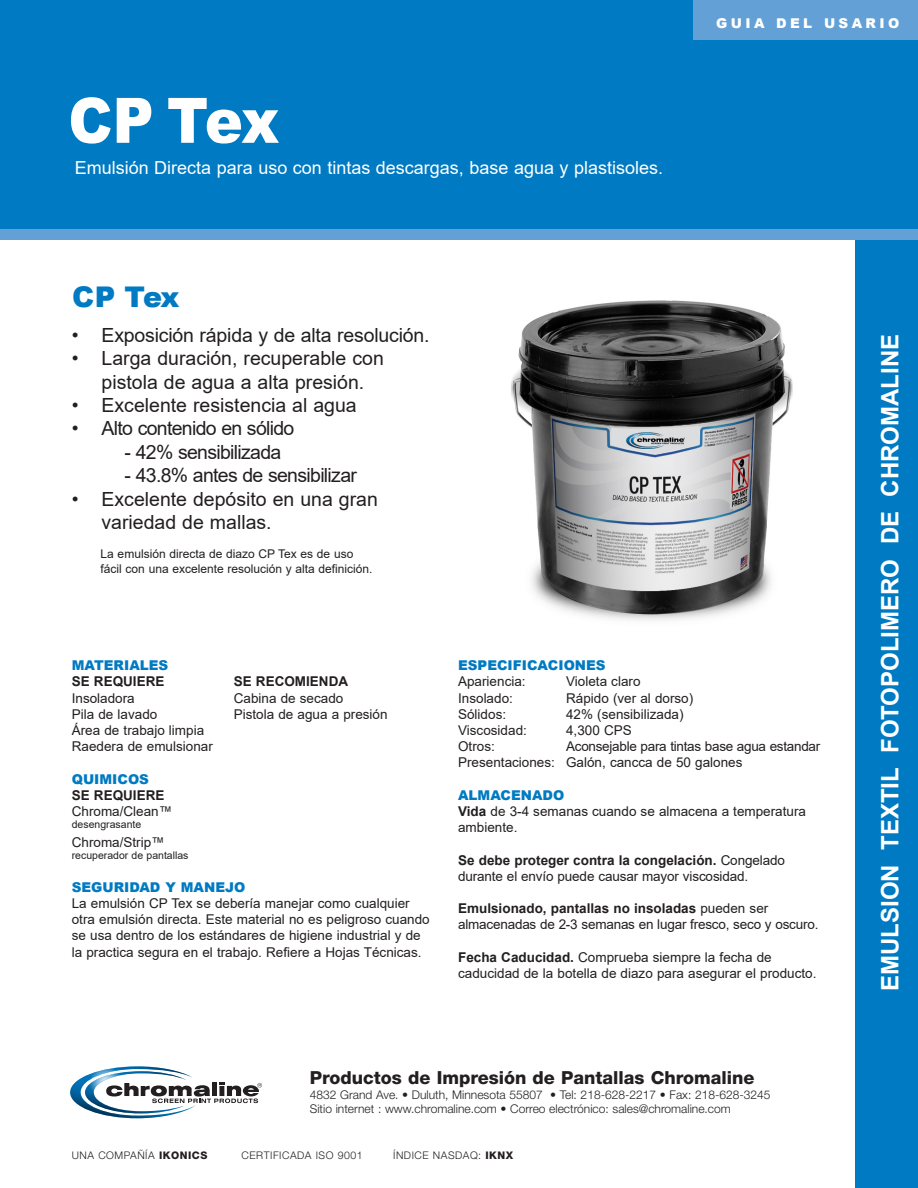
<style>
.page{position:relative;width:918px;height:1188px;background:#fff}
.page>*{position:absolute;margin:0;border:0;box-sizing:border-box;transform-origin:0 0}
.t1{font:900 62.7px "Arial";color:#fff;scale:.91 1}
.t2{font:900 28.5px "Arial";color:#007ac2}
.t3{font:700 24px "Arial";color:#fff}
.t4{font:19.5px/23.4px "Arial";color:#231f20;text-align:center}
.t5{font:19.5px "Arial";letter-spacing:-.035em;color:#231f20}
.t6{font:18px "Arial";color:#fff}
.t7{font:800 18px "Helvetica Neue LT Std";color:#231f20}
.t8{font:13.5px/16.2px "Arial";color:#231f20}
.t9{font:700 13.5px "Arial";color:#231f20}
.t10{font:900 13.5px "Arial";color:#007ac2}
.t11{font:13.5px "Arial";letter-spacing:-.02em;color:#231f20}
.t12{font:900 13.5px "Arial";letter-spacing:.25em;color:#fff}
.t13{font:300 12px "Helvetica Neue LT Std";color:#231f20}
.t14{font:12px/14.4px "Arial";color:#231f20}
.t15{font:300 10.5px "Helvetica Neue LT Std";letter-spacing:.05em;color:#231f20}
.t16{font:10.5px "Arial";color:#231f20}
.s1{font-weight:700}
.s2{font-weight:400}
.s3{font-weight:800}
</style>
<div class="page">
<div style="left:0;top:0;width:918px;height:236px;background:#007ac2"></div>
<div style="left:856px;top:3px;width:62px;height:1185px;background:#007ac2"></div>
<div style="left:0;top:230px;width:918px;height:10px;background:#62a0d6"></div>
<div style="left:693px;top:0;width:225px;height:39px;background:#62a0d6"></div>
<img style="left:511px;top:300px;width:282px;height:320px">
<svg style="left:70px;top:1066px;width:192px;height:52px"></svg>
<svg style="left:611px;top:426px;width:88px;height:28px"></svg>
<img style="left:624px;top:432px;width:63px;height:16px">
<p class="t1" style="left:68px;top:75px;width:233px">CP Tex</p>
<p class="t6" style="left:75px;top:156px;width:590px">Emulsión Directa para uso con tintas descargas, base agua y plastisoles.</p>
<p class="t12" style="left:716px;top:13px;width:185px">GUIA DEL USARIO</p>
<p class="t2" style="left:72px;top:276px;width:109px">CP Tex</p>
<p class="t4" style="left:72px;top:323px;width:359px">• Exposición rápida y de alta resolución.</p>
<p class="t4" style="left:72px;top:347px;width:314px">• Larga duración, recuperable con pistola de agua a alta presión.</p>
<p class="t4" style="left:72px;top:393px;width:286px">• Excelente resistencia al agua</p>
<p class="t5" style="left:72px;top:415px;width:224px">• Alto contenido en sólido</p>
<p class="t5" style="left:125px;top:439px;width:158px">- 42% sensibilizada</p>
<p class="t5" style="left:125px;top:462px;width:234px">- 43.8% antes de sensibilizar</p>
<p class="t4" style="left:72px;top:487px;width:308px">• Excelente depósito en una gran</p>
<p class="t4" style="left:102px;top:510px;width:172px">variedad de mallas.</p>
<p class="t14" style="left:101px;top:547px;width:273px">La emulsión directa de diazo CP Tex es de uso fácil con una excelente resolución y alta definición.</p>
<p class="t10" style="left:72px;top:656px;width:98px">MATERIALES</p>
<p class="t9" style="left:72px;top:672px;width:94px">SE REQUIERE</p>
<p class="t9" style="left:234px;top:672px;width:116px">SE RECOMIENDA</p>
<p class="t8" style="left:72px;top:690px;width:65px">Insoladora</p>
<p class="t8" style="left:234px;top:690px;width:111px">Cabina de secado</p>
<p class="t8" style="left:72px;top:706px;width:87px">Pila de lavado</p>
<p class="t8" style="left:234px;top:706px;width:155px">Pistola de agua a presión</p>
<p class="t8" style="left:72px;top:722px;width:134px">Área de trabajo limpia</p>
<p class="t8" style="left:72px;top:738px;width:143px">Raedera de emulsionar</p>
<p class="t10" style="left:72px;top:769px;width:79px">QUIMICOS</p>
<p class="t9" style="left:72px;top:786px;width:94px">SE REQUIERE</p>
<p class="t8" style="left:72px;top:803px;width:102px">Chroma/Clean™</p>
<p class="t16" style="left:72px;top:817px;width:71px">desengrasante</p>
<p class="t8" style="left:72px;top:835px;width:95px">Chroma/Strip™</p>
<p class="t16" style="left:72px;top:849px;width:118px">recuperador de pantallas</p>
<p class="t10" style="left:72px;top:877px;width:175px">SEGURIDAD Y MANEJO</p>
<p class="t8" style="left:72px;top:895px;width:339px">La emulsión CP Tex se debería manejar como cualquier</p>
<p class="t8" style="left:72px;top:911px;width:359px">otra emulsión directa. Este material no es peligroso cuando</p>
<p class="t8" style="left:72px;top:928px;width:350px">se usa dentro de los estándares de higiene industrial y de</p>
<p class="t8" style="left:72px;top:944px;width:351px">la practica segura en el trabajo. Refiere a Hojas Técnicas.</p>
<p class="t10" style="left:458px;top:656px;width:149px">ESPECIFICACIONES</p>
<p class="t8" style="left:458px;top:673px;width:69px">Apariencia:</p>
<p class="t8" style="left:566px;top:673px;width:76px">Violeta claro</p>
<p class="t8" style="left:458px;top:690px;width:56px">Insolado:</p>
<p class="t8" style="left:566px;top:690px;width:129px">Rápido (ver al dorso)</p>
<p class="t8" style="left:458px;top:706px;width:50px">Sólidos:</p>
<p class="t8" style="left:566px;top:706px;width:119px">42% (sensibilizada)</p>
<p class="t8" style="left:458px;top:722px;width:70px">Viscosidad:</p>
<p class="t8" style="left:566px;top:722px;width:67px">4,300 CPS</p>
<p class="t8" style="left:458px;top:738px;width:38px">Otros:</p>
<p class="t11" style="left:566px;top:737px;width:256px">Aconsejable para tintas base agua estandar</p>
<p class="t8" style="left:458px;top:754px;width:286px">Presentaciones: Galón, cancca de 50 galones</p>
<p class="t10" style="left:458px;top:785px;width:108px">ALMACENADO</p>
<p class="t8" style="left:458px;top:803px;width:349px"><span class="s1">Vida</span> de 3-4 semanas cuando se almacena a temperatura ambiente.</p>
<p class="t8" style="left:458px;top:852px;width:328px"><span class="s1">Se debe proteger contra la congelación.</span> Congelado durante el envío puede causar mayor viscosidad.</p>
<p class="t9" style="left:458px;top:899px;width:312px">Emulsionado, pantallas no insoladas <span class="s2">pueden ser</span></p>
<p class="t8" style="left:458px;top:916px;width:362px">almacenadas de 2-3 semanas en lugar fresco, seco y oscuro.</p>
<p class="t8" style="left:458px;top:949px;width:315px"><span class="s1">Fecha Caducidad.</span> Comprueba siempre la fecha de</p>
<p class="t8" style="left:458px;top:965px;width:360px">caducidad de la botella de diazo para asegurar el producto.</p>
<p class="t7" style="left:310px;top:1067px;width:446px">Productos de Impresión de Pantallas Chromaline</p>
<p class="t13" style="left:310px;top:1087px;width:462px">4832 Grand Ave. • Duluth, Minnesota 55807 • Tel: 218-628-2217 • Fax: 218-628-3245</p>
<p class="t13" style="left:310px;top:1101px;width:423px">Sitio internet : www.chromaline.com • Correo electrónico: sales@chromaline.com</p>
<p class="t15" style="left:72px;top:1149px;width:137px">UNA COMPAÑÍA <span class="s3">IKONICS</span></p>
<p class="t15" style="left:242px;top:1149px;width:123px">CERTIFICADA ISO 9001</p>
<p class="t15" style="left:393px;top:1149px;width:122px">ÍNDICE NASDAQ: <span class="s3">IKNX</span></p>
<p class="t3" style="left:873px;top:991px;width:659px;rotate:-90deg">EMULSION TEXTIL FOTOPOLIMERO DE CHROMALINE</p>
</div>
